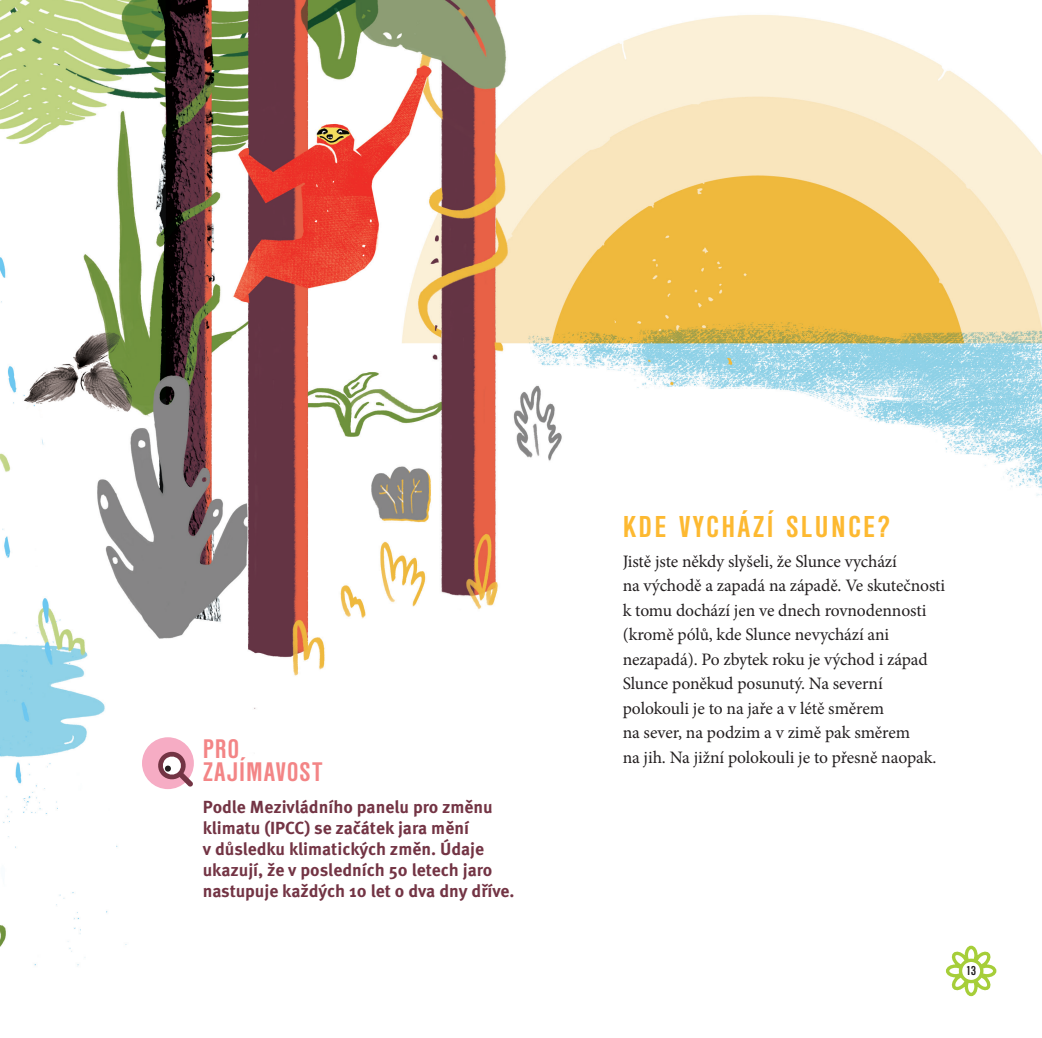
<style>
.page{position:relative;width:1042px;height:1038px;background:#fff}
.page>*{position:absolute;margin:0;border:0;box-sizing:border-box;transform-origin:0 0}
.t1{font:700 condensed 31.5px "Nimbus San DEE";letter-spacing:.07em;color:#fdb931;scale:1.06 1}
.t2{font:700 condensed 28px/22.8px "Nimbus San DEE";letter-spacing:.03em;color:#f38586;scale:1.06 1}
.t3{font:17.5px/24.5px "Minion Pro";letter-spacing:-.005em;color:#231f20}
.t4{font:700 17.5px/21px "Meta Pro";color:#733444}
.t5{font:700 condensed 13.47px "Nimbus San DEE";color:#231f20}
</style>
<div class="page">
<img style="left:0;top:0;width:1041px;height:967px">
<svg style="left:943px;top:943px;width:54px;height:54px"></svg>
<svg style="left:960px;top:960px;width:21px;height:21px"></svg>
<div style="left:958px;top:958px;width:25px;height:25px;border:3px solid #a6ce39;border-radius:50%"></div>
<div style="left:142px;top:737px;width:52px;height:52px;background:#f6acc4;border-radius:50%"></div>
<svg style="left:158px;top:750px;width:35px;height:36px"></svg>
<h2 class="t2" style="left:203px;top:738px;width:114px">PRO<br>ZAJÍMAVOST</h2>
<p class="t4" style="left:203px;top:794px;width:313px">Podle Mezivládního panelu pro změnu klimatu (IPCC) se začátek jara mění<br>v důsledku klimatických změn. Údaje ukazují, že v posledních 50 letech jaro nastupuje každých 10 let o dva dny dříve.</p>
<h1 class="t1" style="left:622px;top:509px;width:254px">KDE VYCHÁZÍ SLUNCE?</h1>
<p class="t3" style="left:622px;top:548px;width:324px">Jistě jste někdy slyšeli, že Slunce vychází<br>na východě a zapadá na západě. Ve skutečnosti k tomu dochází jen ve dnech rovnodennosti (kromě pólů, kde Slunce nevychází ani nezapadá). Po zbytek roku je východ i západ Slunce poněkud posunutý. Na severní polokouli je to na jaře a v létě směrem<br>na sever, na podzim a v zimě pak směrem<br>na jih. Na jižní polokouli je to přesně naopak.</p>
<p class="t5" style="left:965px;top:963px;width:12px">13</p>
</div>
